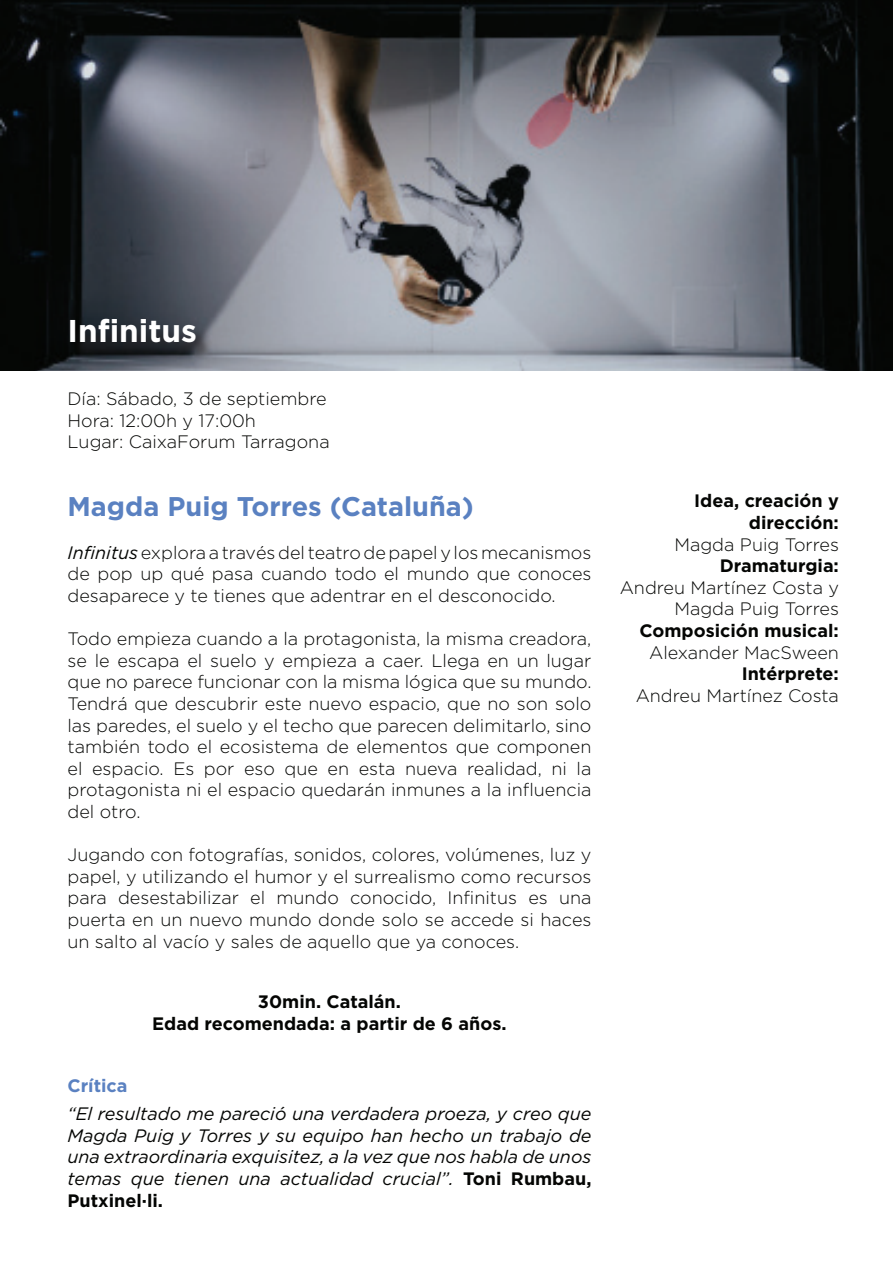
<style>
.page{position:relative;width:893px;height:1263px;background:#fff}
.page>*{position:absolute;margin:0;border:0;box-sizing:border-box;transform-origin:0 0}
.t1{font:700 31.5px "Gotham";color:#fff}
.t2{font:700 27px "Gotham";color:#5a81c1}
.t3{font:300 18px/21.6px "Gotham";color:#040503;text-align:justify}
.t4{font:italic 18px/21.6px "Gotham";color:#040503;text-align:justify}
.t5{font:700 18px/21.6px "Gotham";color:#040503;text-align:right}
.t6{font:700 18px "Gotham";color:#5a81c1}
.s1{font-weight:400;font-style:italic}
.s2{font-weight:700;font-style:normal}
</style>
<div class="page">
<img style="left:1px;top:0;width:892px;height:371px">
<div style="left:73px;top:321px;width:141px;height:40px;background:#231f20;opacity:.8"></div>
<img style="left:0;top:0;width:1px;height:371px">
<h1 class="t1" style="left:68px;top:313px;width:131px">Infinitus</h1>
<p class="t3" style="left:68px;top:388px;width:264px;text-align:left">Día: Sábado, 3 de septiembre<br>Hora: 12:00h y 17:00h<br>Lugar: CaixaForum Tarragona</p>
<h2 class="t2" style="left:68px;top:491px;width:408px">Magda Puig Torres (Cataluña)</h2>
<p class="t3" style="left:68px;top:541px;width:525px"><span class="s1">Infinitus</span> explora a través del teatro de papel y los mecanismos de pop up qué pasa cuando todo el mundo que conoces desaparece y te tienes que adentrar en el desconocido.</p>
<p class="t3" style="left:68px;top:628px;width:525px">Todo empieza cuando a la protagonista, la misma creadora, se le escapa el suelo y empieza a caer. Llega en un lugar que no parece funcionar con la misma lógica que su mundo.<br>Tendrá que descubrir este nuevo espacio, que no son solo las paredes, el suelo y el techo que parecen delimitarlo, sino también todo el ecosistema de elementos que componen el espacio. Es por eso que en esta nueva realidad, ni la protagonista ni el espacio quedarán inmunes a la influencia del otro.</p>
<p class="t3" style="left:68px;top:844px;width:525px">Jugando con fotografías, sonidos, colores, volúmenes, luz y papel, y utilizando el humor y el surrealismo como recursos para desestabilizar el mundo conocido, Infinitus es una puerta en un nuevo mundo donde solo se accede si haces un salto al vacío y sales de aquello que ya conoces.</p>
<p class="t6" style="left:67px;top:1075px;width:62px">Crítica</p>
<p class="t5" style="left:152px;top:991px;width:356px;text-align:center">30min. Catalán.<br>Edad recomendada: a partir de 6 años.</p>
<p class="t4" style="left:67px;top:1103px;width:525px">“El resultado me pareció una verdadera proeza, y creo que Magda Puig y Torres y su equipo han hecho un trabajo de una extraordinaria exquisitez, a la vez que nos habla de unos temas que tienen una actualidad crucial”. <span class="s2">Toni Rumbau, Putxinel·li.</span></p>
<p class="t5" style="left:694px;top:490px;width:146px">Idea, creación y dirección:</p>
<p class="t3" style="left:674px;top:533px;width:166px">Magda Puig Torres</p>
<p class="t5" style="left:720px;top:555px;width:121px">Dramaturgia:</p>
<p class="t3" style="left:620px;top:576px;width:221px;text-align:right">Andreu Martínez Costa y<br>Magda Puig Torres</p>
<p class="t5" style="left:639px;top:619px;width:201px">Composición musical:</p>
<p class="t3" style="left:649px;top:641px;width:191px">Alexander MacSween</p>
<p class="t5" style="left:742px;top:663px;width:99px">Intérprete:</p>
<p class="t3" style="left:636px;top:684px;width:205px">Andreu Martínez Costa</p>
</div>
